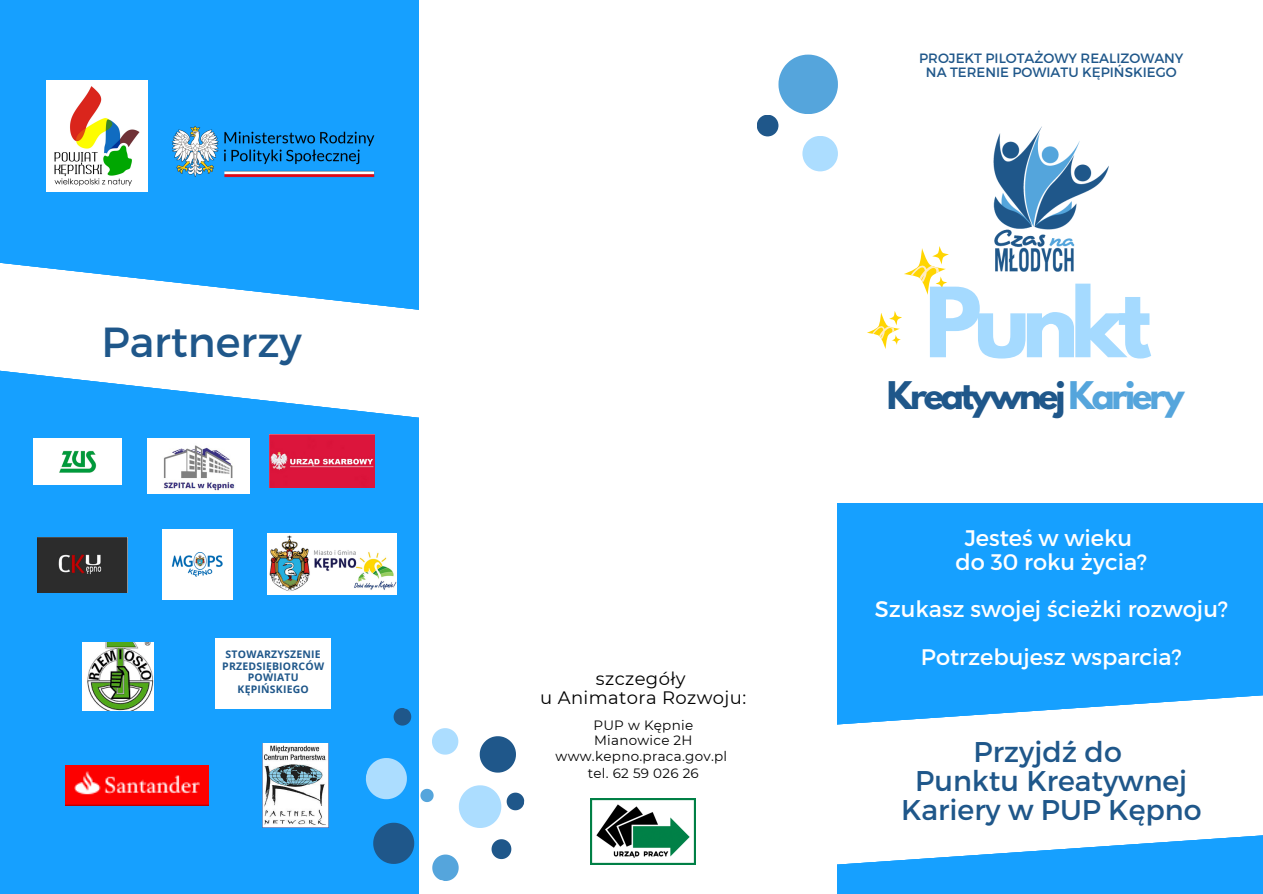
<style>
.page{position:relative;width:1263px;height:894px;background:#fff}
.page>*{position:absolute;margin:0;border:0;box-sizing:border-box;transform-origin:0 0}
.t1{font:700 85.5px "League Spartan";letter-spacing:-.095em;color:#a5daff}
.t2{font:42px "Montserrat";color:#1f578a}
.t3{font:700 33.75px "League Spartan";letter-spacing:-.095em;color:#1f578a}
.t4{font:28.5px/29.2px "Montserrat";color:#1f578a;text-align:center}
.t5{font:22.5px "Montserrat";color:#fff}
.t6{font:18px "Montserrat";letter-spacing:.02em;color:#000}
.t7{font:13.5px "Montserrat";letter-spacing:.02em;color:#000}
.t8{font:13.5px/13.5px "Montserrat";color:#1f578a;text-align:center}
.t9{font:700 10.5px/11.4px "Open Sans";letter-spacing:.02em;color:#1f578a;text-align:center}
.s1{color:#55a5dc}
</style>
<div class="page">
<div style="left:0;top:0;width:419px;height:893px;background:#16a0ff"></div>
<div style="left:838px;top:503px;width:425px;height:390px;background:#16a0ff"></div>
<img style="left:171px;top:125px;width:204px;height:53px">
<img style="left:269px;top:434px;width:106px;height:53px">
<img style="left:34px;top:438px;width:88px;height:46px">
<img style="left:162px;top:529px;width:70px;height:70px">
<img style="left:267px;top:533px;width:130px;height:61px">
<img style="left:147px;top:438px;width:102px;height:55px">
<img style="left:262px;top:743px;width:67px;height:84px">
<img style="left:47px;top:80px;width:100px;height:111px">
<img style="left:82px;top:642px;width:71px;height:68px">
<img style="left:66px;top:765px;width:143px;height:40px">
<svg style="left:837px;top:694px;width:426px;height:170px;fill:#fff"></svg>
<svg style="left:0;top:263px;width:419px;height:155px;fill:#fff"></svg>
<svg style="left:365px;top:758px;width:42px;height:42px"></svg>
<svg style="left:432px;top:854px;width:27px;height:27px"></svg>
<svg style="left:432px;top:728px;width:27px;height:27px"></svg>
<svg style="left:373px;top:822px;width:42px;height:42px"></svg>
<svg style="left:491px;top:839px;width:21px;height:21px"></svg>
<svg style="left:393px;top:708px;width:19px;height:18px"></svg>
<svg style="left:420px;top:788px;width:14px;height:15px"></svg>
<svg style="left:479px;top:736px;width:37px;height:37px"></svg>
<svg style="left:458px;top:785px;width:67px;height:43px"></svg>
<svg style="left:904px;top:246px;width:45px;height:49px"></svg>
<img style="left:993px;top:126px;width:116px;height:146px">
<svg style="left:867px;top:311px;width:35px;height:38px"></svg>
<img style="left:590px;top:798px;width:106px;height:66px">
<svg style="left:757px;top:55px;width:81px;height:116px"></svg>
<img style="left:37px;top:537px;width:90px;height:55px">
<div style="left:215px;top:637px;width:116px;height:71px;background:#fff"></div>
<p class="t2" style="left:101px;top:314px;width:202px">Partnerzy</p>
<p class="t9" style="left:222px;top:648px;width:103px">STOWARZYSZENIE<br>PRZEDSIĘBIORCÓW<br>POWIATU<br>KĘPIŃSKIEGO</p>
<p class="t6" style="left:596px;top:667px;width:91px">szczegóły</p>
<p class="t6" style="left:540px;top:686px;width:207px">u Animatora Rozwoju:</p>
<p class="t7" style="left:593px;top:716px;width:101px">PUP w Kępnie</p>
<p class="t7" style="left:594px;top:731px;width:100px">Mianowice 2H</p>
<p class="t7" style="left:556px;top:748px;width:173px">www.kepno.praca.gov.pl</p>
<p class="t7" style="left:588px;top:765px;width:113px">tel. 62 59 026 26</p>
<p class="t8" style="left:919px;top:51px;width:266px">PROJEKT PILOTAŻOWY REALIZOWANY<br>NA TERENIE POWIATU KĘPIŃSKIEGO</p>
<p class="t1" style="left:925px;top:280px;width:228px">Punkt</p>
<p class="t3" style="left:887px;top:378px;width:299px">Kreatywnej <span class="s1">Kariery</span></p>
<p class="t5" style="left:965px;top:523px;width:169px">Jesteś w wieku</p>
<p class="t5" style="left:955px;top:547px;width:193px">do 30 roku życia?</p>
<p class="t5" style="left:875px;top:594px;width:355px">Szukasz swojej ścieżki rozwoju?</p>
<p class="t5" style="left:921px;top:641px;width:262px">Potrzebujesz wsparcia?</p>
<p class="t4" style="left:973px;top:735px;width:150px">Przyjdź do</p>
<p class="t4" style="left:901px;top:764px;width:302px">Punktu Kreatywnej<br>Kariery w PUP Kępno</p>
</div>
